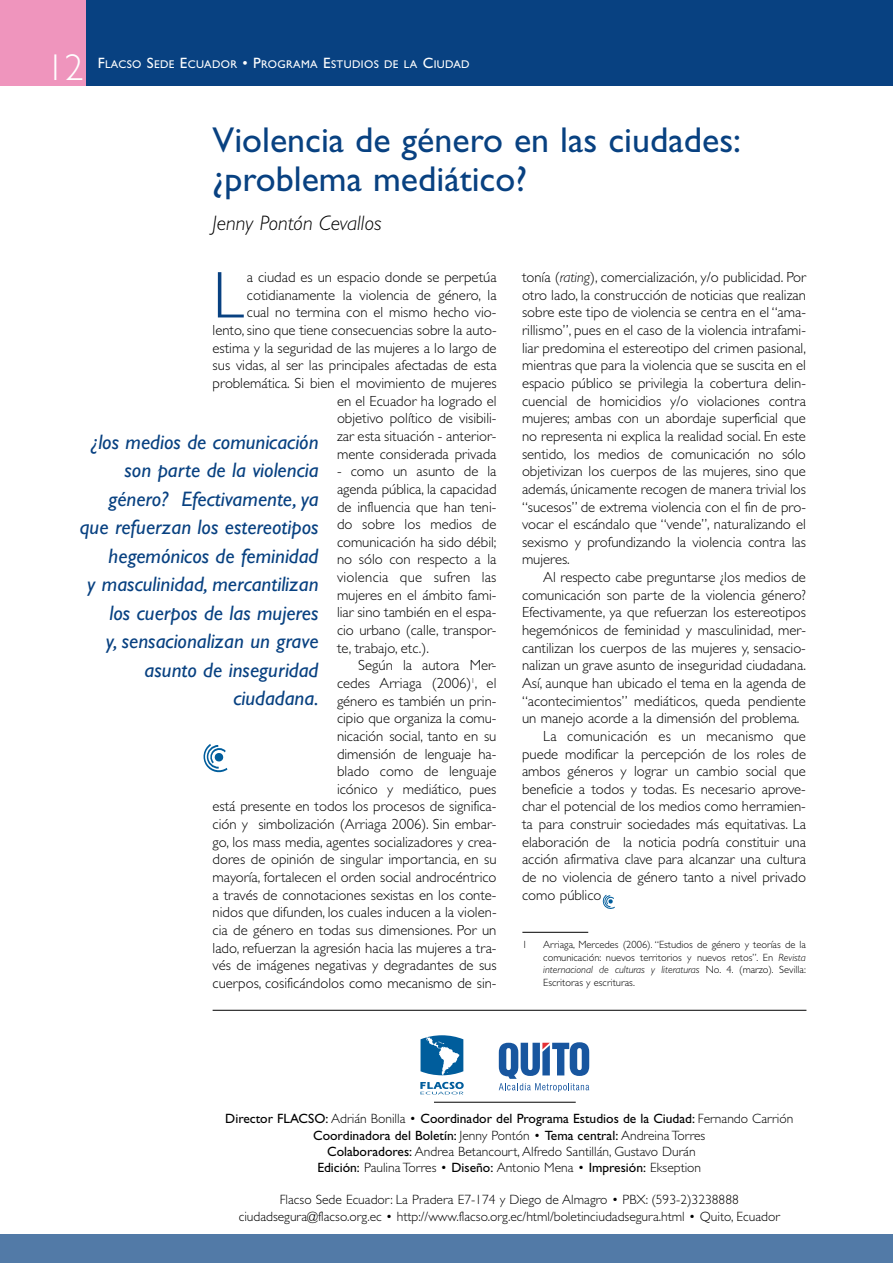
<style>
.page{position:relative;width:893px;height:1263px;background:#fff}
.page>*{position:absolute;margin:0;border:0;box-sizing:border-box;transform-origin:0 0}
.t1{font:300 66.45px "Gill Sans";color:#084181}
.t2{font:300 37.5px "Gill Sans";color:#fff}
.t3{font:36px/39px "Gill Sans";color:#084181}
.t4{font:italic 21px/28.5px "Gill Sans";color:#084181;text-align:right}
.t5{font:italic 300 21px "Gill Sans";color:#000}
.t6{font:300 14.7px/17.7px "Gill Sans";color:#000;text-align:right}
.t7{font:300 13.5px/16.2px "Gill Sans";color:#000;text-align:center}
.t8{font:11.25px "Gill Sans";letter-spacing:.035em;color:#fff}
.t9{font:300 10.5px/12.6px "Gill Sans";color:#000;text-align:justify}
.s1{font-size:15px}
.s2{font-style:italic}
.s3{font-weight:400}
</style>
<div class="page">
<div style="left:0;top:0;width:893px;height:85px;background:#084181"></div>
<div style="left:0;top:1235px;width:893px;height:28px;background:#527aa7"></div>
<hr style="left:84px;top:0;width:2px;height:85px;background:#fff">
<div style="left:0;top:0;width:85px;height:85px;background:#ef95bd"></div>
<svg style="left:203px;top:744px;width:25px;height:29px"></svg>
<svg style="left:420px;top:1082px;width:44px;height:12px"></svg>
<svg style="left:421px;top:1035px;width:42px;height:40px"></svg>
<svg style="left:499px;top:1042px;width:90px;height:50px"></svg>
<hr style="left:434px;top:1102px;width:142px;height:1px;background:#000">
<hr style="left:213px;top:1010px;width:593px;height:1px;background:#000">
<svg style="left:602px;top:894px;width:13px;height:15px"></svg>
<hr style="left:522px;top:932px;width:66px;height:1px;background:#000">
<h2 class="t2" style="left:46px;top:53px;width:39px">12</h2>
<p class="t8" style="left:98px;top:60px;width:373px"><span class="s1">F</span>LACSO <span class="s1">S</span>EDE <span class="s1">E</span>CUADOR <span class="s1">• P</span>ROGRAMA <span class="s1">E</span>STUDIOS DE LA <span class="s1">C</span>IUDAD</p>
<h3 class="t3" style="left:213px;top:124px;width:530px">Violencia de género en las ciudades: ¿problema mediático?</h3>
<h3 class="t5" style="left:213px;top:215px;width:170px">Jenny Pontón Cevallos</h3>
<h1 class="t1" style="left:213px;top:270px;width:33px">L</h1>
<p class="t6" style="left:213px;top:270px;width:286px">a ciudad es un espacio donde se perpetúa cotidianamente la violencia de género, la<br>cual no termina con el mismo hecho vio&shy;lento, sino que tiene consecuencias sobre la auto&shy;estima y la seguridad de las mujeres a lo largo de sus vidas, al ser las principales afectadas de esta problemática. Si bien el movimiento de mujeres en el Ecuador ha logrado el<br>objetivo político de visibili-<br>zar esta situación - anterior-<br>mente considerada privada</p>
<p class="t6" style="left:337px;top:464px;width:161px;text-align:justify">- como un asunto de la agenda pública, la capacidad de influencia que han teni&shy;do sobre los medios de comunicación ha sido débil; no sólo con respecto a la violencia que sufren las mujeres en el ámbito fami&shy;liar sino también en el espa&shy;cio urbano (calle, transpor&shy;te, trabajo, etc.).</p>
<p class="t6" style="left:213px;top:658px;width:286px">Según la autora Mer-<br>cedes Arriaga (2006)<sup>1</sup>, el<br>género es también un prin-<br>cipio que organiza la comu-<br>nicación social, tanto en su<br>dimensión de lenguaje ha-<br>blado como de lenguaje<br>icónico y mediático, pues<br>está presente en todos los procesos de significa&shy;ción y simbolización (Arriaga 2006). Sin embar&shy;go, los mass media, agentes socializadores y crea&shy;dores de opinión de singular importancia, en su mayoría, fortalecen el orden social androcéntrico a través de connotaciones sexistas en los conte&shy;nidos que difunden, los cuales inducen a la violen&shy;cia de género en todas sus dimensiones. Por un lado, refuerzan la agresión hacia las mujeres a tra&shy;vés de imágenes negativas y degradantes de sus cuerpos, cosificándolos como mecanismo de sin-</p>
<p class="t4" style="left:80px;top:429px;width:240px">¿los medios de comunicación son parte de la violencia género? Efectivamente, ya que refuerzan los estereotipos hegemónicos de feminidad<br>y masculinidad, mercantilizan los cuerpos de las mujeres<br>y, sensacionalizan un grave asunto de inseguridad ciudadana.</p>
<p class="t6" style="left:522px;top:270px;width:286px;text-align:justify">tonía (<span class="s2">rating</span>), comercialización, y/o publicidad. Por otro lado, la construcción de noticias que realizan sobre este tipo de violencia se centra en el “ama&shy;rillismo”, pues en el caso de la violencia intrafami&shy;liar predomina el estereotipo del crimen pasional, mientras que para la violencia que se suscita en el espacio público se privilegia la cobertura delin&shy;cuencial de homicidios y/o violaciones contra mujeres; ambas con un abordaje superficial que no representa ni explica la realidad social. En este sentido, los medios de comunicación no sólo objetivizan los cuerpos de las mujeres, sino que además, únicamente recogen de manera trivial los “sucesos” de extrema violencia con el fin de pro&shy;vocar el escándalo que “vende”, naturalizando el sexismo y profundizando la violencia contra las mujeres.</p>
<p class="t6" style="left:543px;top:570px;width:264px">Al respecto cabe preguntarse ¿los medios de</p>
<p class="t6" style="left:522px;top:587px;width:285px">comunicación son parte de la violencia género?</p>
<p class="t6" style="left:522px;top:605px;width:285px">Efectivamente, ya que refuerzan los estereotipos</p>
<p class="t6" style="left:522px;top:623px;width:285px">hegemónicos de feminidad y masculinidad, mer-</p>
<p class="t6" style="left:522px;top:640px;width:285px">cantilizan los cuerpos de las mujeres y, sensacio-</p>
<p class="t6" style="left:522px;top:658px;width:286px">nalizan un grave asunto de inseguridad ciudadana.</p>
<p class="t6" style="left:522px;top:675px;width:285px">Así, aunque han ubicado el tema en la agenda de</p>
<p class="t6" style="left:522px;top:693px;width:285px">“acontecimientos” mediáticos, queda pendiente</p>
<p class="t6" style="left:522px;top:711px;width:279px">un manejo acorde a la dimensión del problema.</p>
<p class="t6" style="left:543px;top:728px;width:264px">La comunicación es un mecanismo que</p>
<p class="t6" style="left:522px;top:746px;width:286px">puede modificar la percepción de los roles de</p>
<p class="t6" style="left:522px;top:764px;width:285px">ambos géneros y lograr un cambio social que</p>
<p class="t6" style="left:522px;top:781px;width:285px">beneficie a todos y todas. Es necesario aprove-</p>
<p class="t6" style="left:522px;top:799px;width:285px">char el potencial de los medios como herramien-</p>
<p class="t6" style="left:522px;top:817px;width:285px">ta para construir sociedades más equitativas. La</p>
<p class="t6" style="left:522px;top:834px;width:285px">elaboración de la noticia podría constituir una</p>
<p class="t6" style="left:522px;top:852px;width:285px">acción afirmativa clave para alcanzar una cultura</p>
<p class="t6" style="left:522px;top:869px;width:285px">de no violencia de género tanto a nivel privado</p>
<p class="t6" style="left:522px;top:887px;width:81px">como público</p>
<p class="t9" style="left:522px;top:939px;width:7px">1</p>
<p class="t9" style="left:543px;top:939px;width:264px">Arriaga, Mercedes (2006). “Estudios de género y teorías de la comunicación: nuevos territorios y nuevos retos”. En <span class="s2">Revista internacional de culturas y literaturas</span> No. 4. (marzo). Sevilla:<br>Escritoras y escrituras.</p>
<p class="t7" style="left:225px;top:1112px;width:570px"><span class="s3">Director FLACSO:</span> Adrián Bonilla • <span class="s3">Coordinador del Programa Estudios de la Ciudad:</span> Fernando Carrión <span class="s3">Coordinadora del Boletín:</span> Jenny Pontón • <span class="s3">Tema central:</span> Andreina Torres<br><span class="s3">Colaboradores:</span> Andrea Betancourt, Alfredo Santillán, Gustavo Durán<br><span class="s3">Edición:</span> Paulina Torres • <span class="s3">Diseño:</span> Antonio Mena • <span class="s3">Impresión:</span> Ekseption</p>
<p class="t7" style="left:239px;top:1193px;width:543px">Flacso Sede Ecuador: La Pradera E7-174 y Diego de Almagro • PBX: (593-2)3238888 ciudadsegura@flacso.org.ec • http://www.flacso.org.ec/html/boletinciudadsegura.html • Quito, Ecuador</p>
</div>
